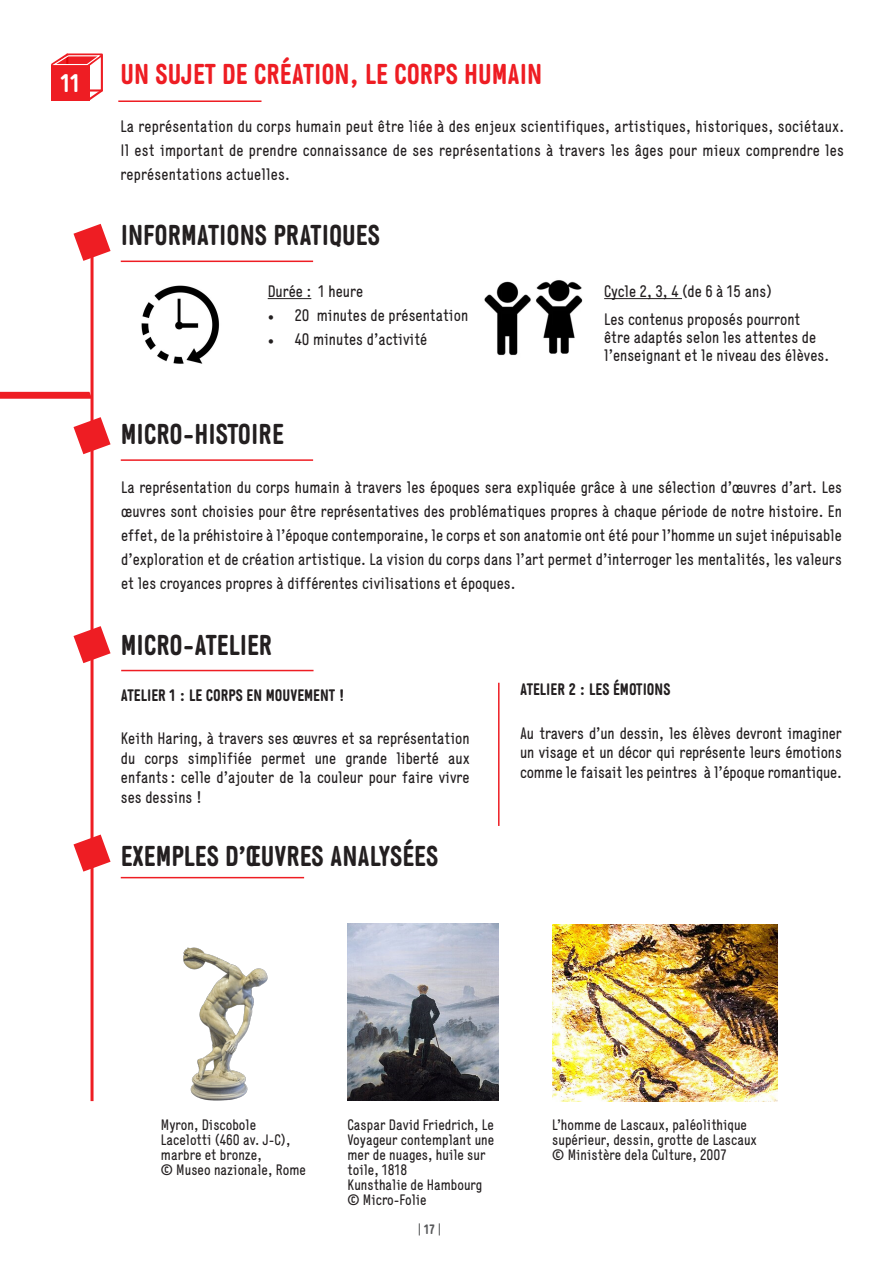
<style>
.page{position:relative;width:893px;height:1263px;background:#fff}
.page>*{position:absolute;margin:0;border:0;box-sizing:border-box;transform-origin:0 0}
.t1{font:700 28.5px "Generika";color:#231f20}
.t2{font:700 28.5px "Generika";color:#ee1d23}
.t3{font:700 25.35px "Generika";color:#fff}
.t4{font:16.5px/24px "Generika";color:#231f20;text-align:justify}
.t5{font:700 16.5px "Generika";color:#231f20}
.t6{font:15px/15px "Generika";color:#231f20}
.t7{font:13.5px "Generika";color:#57585a}
.s1{font-family:"Minion Pro"}
.s2{font-weight:700}
</style>
<div class="page">
<div style="left:66px;top:53px;width:37px;height:39px;border:2px solid #ee1d23"></div>
<div style="left:51px;top:65px;width:38px;height:35px;background:#ee1d23"></div>
<svg style="left:86px;top:88px;width:17px;height:13px"></svg>
<svg style="left:51px;top:53px;width:52px;height:15px"></svg>
<svg style="left:73px;top:417px;width:38px;height:37px"></svg>
<svg style="left:0;top:392px;width:91px;height:7px"></svg>
<svg style="left:73px;top:224px;width:38px;height:37px"></svg>
<hr style="left:118px;top:100px;width:143px;height:2px;background:#ee1d23">
<svg style="left:73px;top:626px;width:38px;height:37px"></svg>
<svg style="left:73px;top:834px;width:38px;height:38px"></svg>
<hr style="left:91px;top:237px;width:3px;height:864px;background:#ee1d23">
<hr style="left:121px;top:877px;width:183px;height:1px;background:#ee1d23">
<hr style="left:121px;top:459px;width:192px;height:2px;background:#ee1d23">
<hr style="left:121px;top:670px;width:193px;height:1px;background:#ee1d23">
<hr style="left:121px;top:261px;width:192px;height:1px;background:#ee1d23">
<hr style="left:268px;top:298px;width:43px;height:1px;background:#231f20">
<img style="left:183px;top:947px;width:85px;height:154px">
<svg style="left:348px;top:924px;width:150px;height:176px;background:#8c8f9a"></svg>
<img style="left:552px;top:925px;width:225px;height:176px">
<img style="left:484px;top:281px;width:47px;height:75px">
<img style="left:535px;top:280px;width:48px;height:74px">
<img style="left:141px;top:285px;width:79px;height:79px">
<hr style="left:604px;top:298px;width:78px;height:1px;background:#231f20">
<hr style="left:498px;top:683px;width:2px;height:143px;background:#ee1d23">
<p class="t3" style="left:61px;top:68px;width:21px">11</p>
<p class="t2" style="left:120px;top:57px;width:423px">UN SUJET DE CRÉATION, LE CORPS HUMAIN</p>
<p class="t4" style="left:120px;top:114px;width:725px">La représentation du corps humain peut être liée à des enjeux scientifiques, artistiques, historiques, sociétaux.<br>Il est important de prendre connaissance de ses représentations à travers les âges pour mieux comprendre les représentations actuelles.</p>
<p class="t1" style="left:121px;top:218px;width:261px">INFORMATIONS PRATIQUES</p>
<p class="t4" style="left:268px;top:279px;width:97px">Durée : 1 heure</p>
<p class="t4" style="left:268px;top:303px;width:202px"><span class="s1">•</span> 20 minutes de présentation</p>
<p class="t4" style="left:268px;top:327px;width:161px"><span class="s1">•</span> 40 minutes d’activité</p>
<p class="t1" style="left:121px;top:417px;width:165px">MICRO-HISTOIRE</p>
<p class="t4" style="left:604px;top:279px;width:169px">Cycle 2, 3, 4 (de 6 à 15 ans)</p>
<p class="t4" style="left:604px;top:310px;width:226px;line-height:18px;text-align:left">Les contenus proposés pourront être adaptés selon les attentes de l’enseignant et le niveau des élèves.</p>
<p class="t4" style="left:121px;top:475px;width:722px">La représentation du corps humain à travers les époques sera expliquée grâce à une sélection d’œuvres d’art. Les œuvres sont choisies pour être représentatives des problématiques propres à chaque période de notre histoire. En effet, de la préhistoire à l’époque contemporaine, le corps et son anatomie ont été pour l’homme un sujet inépuisable d’exploration et de création artistique. La vision du corps dans l’art permet d’interroger les mentalités, les valeurs et les croyances propres à différentes civilisations et époques.</p>
<p class="t1" style="left:121px;top:628px;width:153px">MICRO-ATELIER</p>
<p class="t5" style="left:121px;top:685px;width:225px">ATELIER 1 : LE CORPS EN MOUVEMENT !</p>
<p class="t4" style="left:121px;top:729px;width:350px;line-height:19.5px">Keith Haring, à travers ses œuvres et sa représentation du corps simplifiée permet une grande liberté aux enfants : celle d’ajouter de la couleur pour faire vivre ses dessins !</p>
<p class="t1" style="left:121px;top:839px;width:319px">EXEMPLES D’ŒUVRES ANALYSÉES</p>
<p class="t5" style="left:520px;top:680px;width:152px">ATELIER 2 : LES ÉMOTIONS</p>
<p class="t4" style="left:520px;top:723px;width:323px;line-height:19.5px">Au travers d’un dessin, les élèves devront imaginer un visage et un décor qui représente leurs émotions comme le faisait les peintres à l’époque romantique.</p>
<p class="t6" style="left:161px;top:1117px;width:131px">Myron, Discobole<br>Lacelotti (460 av. J-C), marbre et bronze,</p>
<p class="t6" style="left:161px;top:1162px;width:147px">© Museo nazionale, Rome</p>
<p class="t6" style="left:348px;top:1117px;width:148px">Caspar David Friedrich, Le<br>Voyageur contemplant une mer de nuages, huile sur toile, 1818</p>
<p class="t6" style="left:348px;top:1177px;width:136px">Kunsthalie de Hambourg</p>
<p class="t6" style="left:348px;top:1192px;width:81px">© Micro-Folie</p>
<p class="t7" style="left:418px;top:1222px;width:25px">| <span class="s2">17</span> |</p>
<p class="t6" style="left:552px;top:1117px;width:206px">L’homme de Lascaux, paléolithique supérieur, dessin, grotte de Lascaux</p>
<p class="t6" style="left:552px;top:1147px;width:176px">© Ministère dela Culture, 2007</p>
</div>
